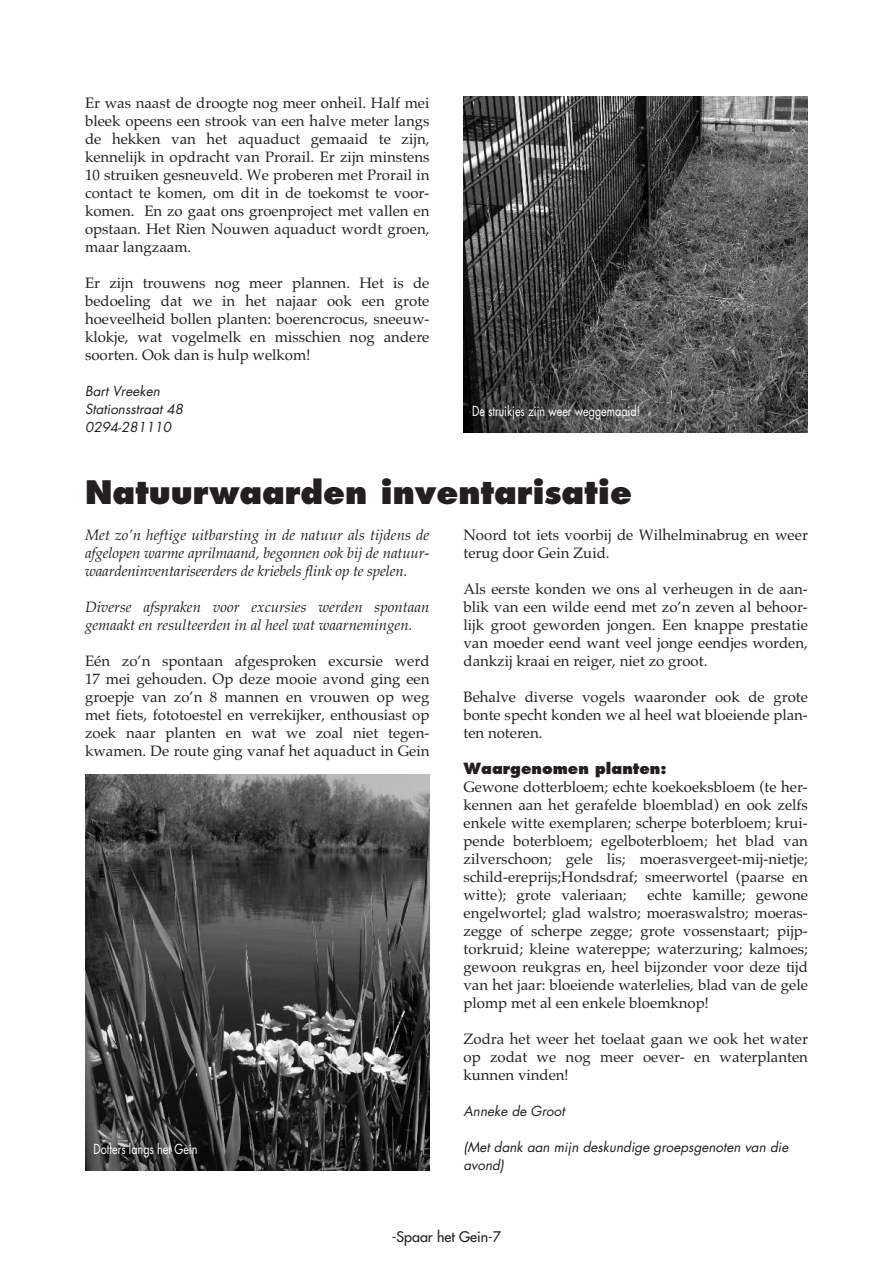
<style>
.page{position:relative;width:893px;height:1263px;background:#fff}
.page>*{position:absolute;margin:0;border:0;box-sizing:border-box;transform-origin:0 0}
.t1{font:800 31.5px "Futura";color:#231f20}
.t2{font:15px/18px "Palatino";color:#231f20;text-align:justify}
.t3{font:italic 15px/18px "Palatino";color:#231f20;text-align:justify}
.t4{font:800 15px "Futura";color:#231f20}
.t5{font:14.25px "Futura";color:#231f20}
.t6{font:italic 13.5px/18px "Futura";color:#231f20}
.t7{font:13.5px "Futura";color:#fff;scale:.8 1}
</style>
<div class="page">
<img style="left:463px;top:96px;width:345px;height:336px">
<img style="left:85px;top:774px;width:344px;height:396px">
<p class="t2" style="left:85px;top:94px;width:346px">Er was naast de droogte nog meer onheil. Half mei bleek opeens een strook van een halve meter langs de hekken van het aquaduct gemaaid te zijn, kennelijk in opdracht van Prorail. Er zijn minstens 10 struiken gesneuveld. We proberen met Prorail in contact te komen, om dit in de toekomst te voor&shy;komen. En zo gaat ons groenproject met vallen en opstaan. Het Rien Nouwen aquaduct wordt groen, maar langzaam.</p>
<p class="t2" style="left:85px;top:274px;width:346px">Er zijn trouwens nog meer plannen. Het is de bedoeling dat we in het najaar ook een grote hoeveelheid bollen planten: boerencrocus, sneeuw&shy;klokje, wat vogelmelk en misschien nog andere soorten. Ook dan is hulp welkom!</p>
<p class="t6" style="left:85px;top:383px;width:100px">Bart Vreeken<br>Stationsstraat 48<br>0294-281110</p>
<p class="t7" style="left:472px;top:405px;width:212px">De struikjes zijn weer weggemaaid!</p>
<h1 class="t1" style="left:85px;top:478px;width:549px">Natuurwaarden inventarisatie</h1>
<p class="t2" style="left:463px;top:526px;width:346px">Noord tot iets voorbij de Wilhelminabrug en weer terug door Gein Zuid.</p>
<p class="t2" style="left:463px;top:580px;width:346px">Als eerste konden we ons al verheugen in de aan&shy;blik van een wilde eend met zo’n zeven al behoor&shy;lijk groot geworden jongen. Een knappe prestatie van moeder eend want veel jonge eendjes worden, dankzij kraai en reiger, niet zo groot.</p>
<p class="t2" style="left:463px;top:688px;width:346px">Behalve diverse vogels waaronder ook de grote bonte specht konden we al heel wat bloeiende plan&shy;ten noteren.</p>
<p class="t4" style="left:463px;top:762px;width:205px">Waargenomen planten:</p>
<p class="t2" style="left:463px;top:778px;width:346px">Gewone dotterbloem; echte koekoeksbloem (te her&shy;kennen aan het gerafelde bloemblad) en ook zelfs enkele witte exemplaren; scherpe boterbloem; krui&shy;pende boterbloem; egelboterbloem; het blad van zilverschoon; gele lis; moerasvergeet-mij-nietje; schild-ereprijs;Hondsdraf; smeerwortel (paarse en witte); grote valeriaan;</p>
<p class="t3" style="left:85px;top:526px;width:346px">Met zo’n heftige uitbarsting in de natuur als tijdens de afgelopen warme aprilmaand, begonnen ook bij de natuur&shy;waardeninventariseerders de kriebels flink op te spelen.</p>
<p class="t3" style="left:85px;top:598px;width:346px">Diverse afspraken voor excursies werden spontaan gemaakt en resulteerden in al heel wat waarnemingen.</p>
<p class="t2" style="left:85px;top:652px;width:346px">Eén zo’n spontaan afgesproken excursie werd 17 mei gehouden. Op deze mooie avond ging een groepje van zo’n 8 mannen en vrouwen op weg met fiets, fototoestel en verrekijker, enthousiast op zoek naar planten en wat we zoal niet tegen&shy;kwamen. De route ging vanaf het aquaduct in Gein</p>
<p class="t2" style="left:463px;top:886px;width:346px;text-indent:184px">echte kamille; gewone engelwortel; glad walstro; moeraswalstro; moeras&shy;zegge of scherpe zegge; grote vossenstaart; pijp&shy;torkruid; kleine watereppe; waterzuring; kalmoes; gewoon reukgras en, heel bijzonder voor deze tijd van het jaar: bloeiende waterlelies, blad van de gele plomp met al een enkele bloemknop!</p>
<p class="t2" style="left:463px;top:1030px;width:346px">Zodra het weer het toelaat gaan we ook het water op zodat we nog meer oever- en waterplanten kunnen vinden!</p>
<p class="t6" style="left:463px;top:1103px;width:103px">Anneke de Groot</p>
<p class="t6" style="left:463px;top:1139px;width:326px">(Met dank aan mijn deskundige groepsgenoten van die avond)</p>
<p class="t7" style="left:94px;top:1143px;width:131px">Dotters langs het Gein</p>
<p class="t5" style="left:392px;top:1230px;width:111px">-Spaar het Gein-7</p>
</div>
